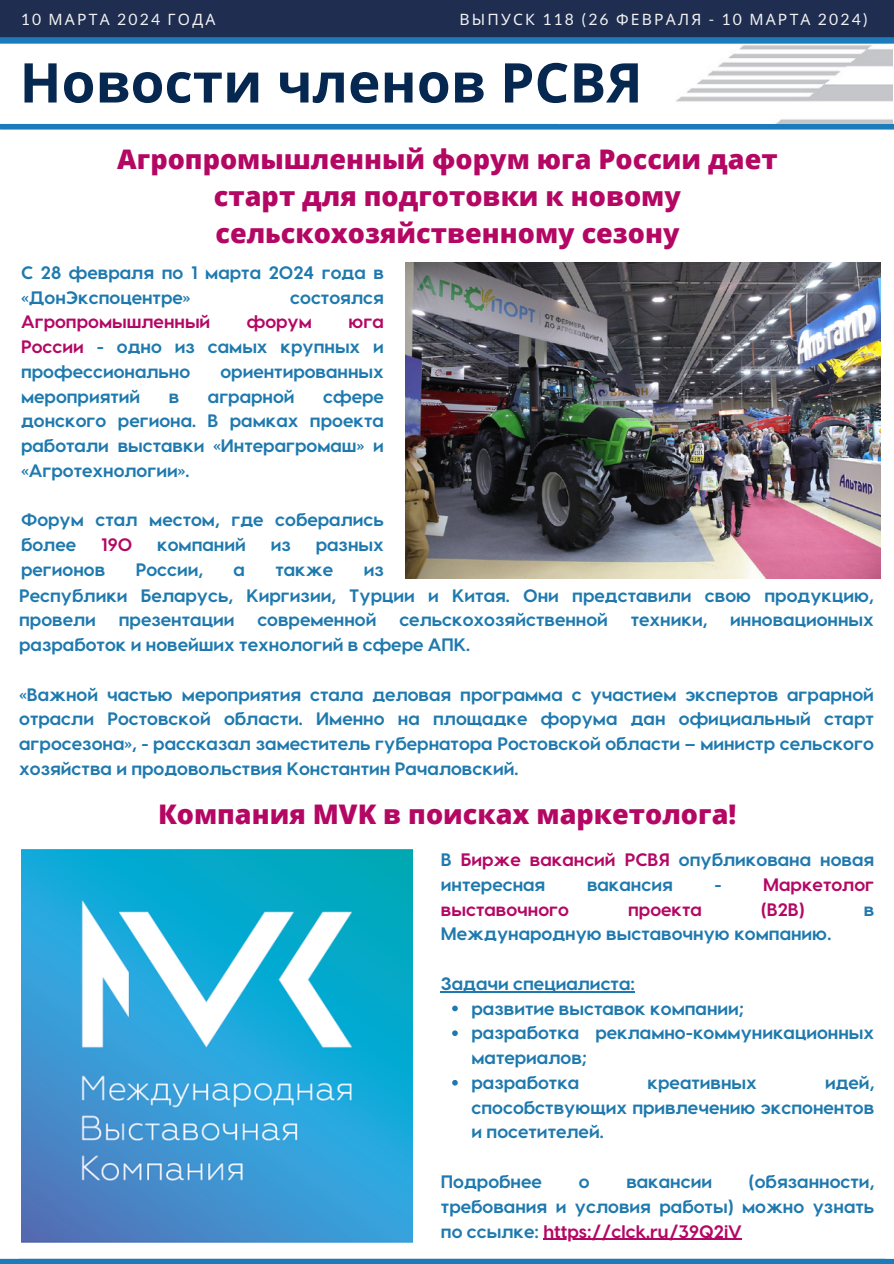
<style>
.page{position:relative;width:894px;height:1264px;background:#fff}
.page>*{position:absolute;margin:0;border:0;box-sizing:border-box;transform-origin:0 0}
.t1{font:700 54.75px "Open Sans";color:#062850}
.t2{font:800 27px/37.2px "Open Sans";color:#b40764;text-align:center}
.t3{font:700 18px/24.8px "Visby CF";color:#1e79ae}
.t4{font:700 18px "Visby CF";color:#b40764}
.t5{font:15.6px "Noto Sans";letter-spacing:.14em;color:#f2f2f2}
.s1{font-family:"Lato"}
.s2{color:#b40764}
.s3{color:#1e79ae}
</style>
<div class="page">
<div style="left:0;top:0;width:893px;height:38px;background:#1e2d50"></div>
<div style="left:0;top:1258px;width:893px;height:5px;background:#1b7bbb"></div>
<div style="left:0;top:37px;width:893px;height:6px;background:#1b6ba6"></div>
<div style="left:1px;top:124px;width:892px;height:6px;background:#1b7bbb"></div>
<img style="left:676px;top:45px;width:215px;height:79px">
<div style="left:0;top:38px;width:893px;height:6px;background:#1b7bbb"></div>
<img style="left:405px;top:262px;width:475px;height:317px">
<img style="left:21px;top:849px;width:392px;height:393px">
<hr style="left:441px;top:991px;width:193px;height:1px;background:#1e79ae">
<svg style="left:452px;top:1005px;width:5px;height:6px"></svg>
<svg style="left:452px;top:1030px;width:5px;height:6px"></svg>
<svg style="left:452px;top:1080px;width:5px;height:5px"></svg>
<hr style="left:543px;top:1238px;width:198px;height:1px;background:#b40764">
<p class="t5" style="left:21px;top:8px;width:196px"><span class="s1">10</span> МАРТА <span class="s1">2024</span> ГОДА</p>
<p class="t5" style="left:459px;top:8px;width:409px">ВЫПУСК <span class="s1">118 (26</span> ФЕВРАЛЯ <span class="s1">- 10</span> МАРТА <span class="s1">2024)</span></p>
<h1 class="t1" style="left:20px;top:44px;width:624px">Новости членов РСВЯ</h1>
<h2 class="t2" style="left:117px;top:139px;width:661px">Агропромышленный форум юга России дает старт для подготовки к новому сельскохозяйственному сезону</h2>
<p class="t3" style="left:21px;top:259px;width:364px">С 28 февраля по 1 марта 2024 года в «ДонЭкспоцентре»</p>
<p class="t3" style="left:290px;top:284px;width:95px">состоялся</p>
<p class="t4" style="left:21px;top:310px;width:191px">Агропромышленный</p>
<p class="t4" style="left:247px;top:310px;width:67px">форум</p>
<p class="t3" style="left:21px;top:308px;width:364px;text-align:justify;text-indent:327px"><span class="s2">юга России</span> - одно из самых крупных и профессионально</p>
<p class="t3" style="left:220px;top:358px;width:165px">ориентированных</p>
<p class="t3" style="left:21px;top:383px;width:121px">мероприятий</p>
<p class="t3" style="left:169px;top:383px;width:12px">в</p>
<p class="t3" style="left:208px;top:383px;width:88px">аграрной</p>
<p class="t3" style="left:21px;top:383px;width:364px;text-align:justify;text-indent:302px">сфере донского региона. В рамках проекта работали выставки «Интерагромаш» и «Агротехнологии».</p>
<p class="t3" style="left:21px;top:506px;width:364px">Форум стал местом, где соберались более</p>
<p class="t4" style="left:101px;top:533px;width:33px">190</p>
<p class="t3" style="left:157px;top:531px;width:90px">компаний</p>
<p class="t3" style="left:270px;top:531px;width:22px">из</p>
<p class="t3" style="left:315px;top:531px;width:70px">разных</p>
<p class="t3" style="left:21px;top:556px;width:86px">регионов</p>
<p class="t3" style="left:136px;top:556px;width:69px">России,</p>
<p class="t3" style="left:233px;top:556px;width:13px">а</p>
<p class="t3" style="left:275px;top:556px;width:59px">также</p>
<p class="t3" style="left:363px;top:556px;width:22px">из</p>
<p class="t3" style="left:19px;top:582px;width:856px">Республики Беларусь, Киргизии, Турции и Китая. Они представили свою продукцию, провели</p>
<p class="t3" style="left:119px;top:606px;width:117px">презентации</p>
<p class="t3" style="left:257px;top:606px;width:121px">современной</p>
<p class="t3" style="left:399px;top:606px;width:210px">сельскохозяйственной</p>
<p class="t3" style="left:630px;top:606px;width:78px">техники,</p>
<p class="t3" style="left:730px;top:606px;width:145px">инновационных</p>
<p class="t3" style="left:19px;top:631px;width:452px">разработок и новейших технологий в сфере АПК.</p>
<p class="t3" style="left:19px;top:681px;width:856px;text-align:justify">«Важной частью мероприятия стала деловая программа с участием экспертов аграрной отрасли Ростовской области. Именно на площадке форума дан официальный старт агросезона», - рассказал заместитель губернатора Ростовской области – министр сельского хозяйства и продовольствия Константин Рачаловский.</p>
<h2 class="t2" style="left:158px;top:795px;width:579px">Компания MVK в поисках маркетолога!</h2>
<p class="t3" style="left:441px;top:846px;width:435px">В <span class="s2">Бирже вакансий РСВЯ</span> опубликована новая интересная</p>
<p class="t3" style="left:587px;top:871px;width:87px">вакансия</p>
<p class="t4" style="left:714px;top:872px;width:161px"><span class="s3">-</span> Маркетолог</p>
<p class="t4" style="left:441px;top:897px;width:130px">выставочного</p>
<p class="t4" style="left:628px;top:897px;width:75px">проекта</p>
<p class="t4" style="left:761px;top:897px;width:45px">(B2B)</p>
<p class="t3" style="left:863px;top:895px;width:12px">в</p>
<p class="t3" style="left:441px;top:920px;width:392px">Международную выставочную компанию.</p>
<p class="t3" style="left:471px;top:970px;width:404px;text-indent:-31px">Задачи специалиста:<br>развитие выставок компании;<br>разработка рекламно-коммуникационных материалов;<br>разработка</p>
<p class="t3" style="left:471px;top:1069px;width:404px;text-align:justify;text-indent:353px">идей, способствующих привлечению экспонентов и посетителей.</p>
<p class="t3" style="left:441px;top:1168px;width:102px">Подробнее</p>
<p class="t3" style="left:578px;top:1168px;width:12px">о</p>
<p class="t3" style="left:626px;top:1168px;width:87px">вакансии</p>
<p class="t3" style="left:647px;top:1069px;width:111px">креативных</p>
<p class="t3" style="left:441px;top:1168px;width:435px;text-align:justify;text-indent:308px">(обязанности, требования и условия работы) можно узнать по ссылке: <span class="s2">https://clck.ru/39Q2iV</span></p>
</div>
